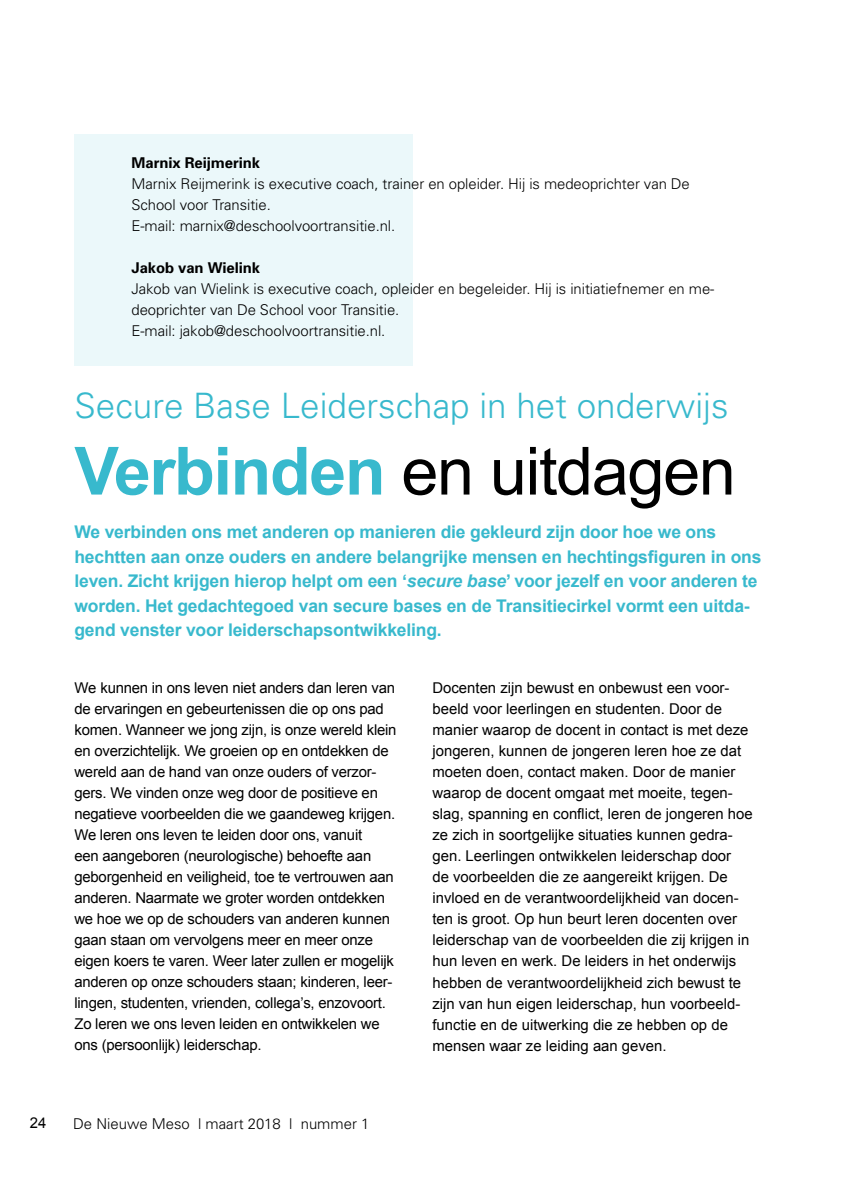
<style>
.page{position:relative;width:844px;height:1191px;background:#fff}
.page>*{position:absolute;margin:0;border:0;box-sizing:border-box;transform-origin:0 0}
.t1{font:66.5px "Arial";letter-spacing:-.02em;color:#000}
.t2{font:300 35px "Univers";color:#38b9cd}
.t3{font:700 17.5px/24.5px "Arial";letter-spacing:-.01em;color:#38b9cd}
.t4{font:14.88px/21px "Arial";letter-spacing:-.015em;color:#000}
.t5{font:300 14.88px/21px "Univers";letter-spacing:-.005em;color:#000}
.t6{font:700 14.88px "Univers";letter-spacing:-.005em;color:#000}
.s1{font-weight:700;color:#38b9cd}
.s2{font-style:italic}
</style>
<div class="page">
<div style="left:74px;top:134px;width:338px;height:232px;background:#ebf8fa"></div>
<p class="t6" style="left:131px;top:153px;width:130px">Marnix Reijmerink</p>
<p class="t5" style="left:131px;top:173px;width:559px">Marnix Reijmerink is executive coach, trainer en opleider. Hij is medeoprichter van De<br>School voor Transitie.<br>E-mail: marnix@deschoolvoortransitie.nl.</p>
<p class="t6" style="left:131px;top:258px;width:130px">Jakob van Wielink</p>
<p class="t5" style="left:131px;top:278px;width:584px">Jakob van Wielink is executive coach, opleider en begeleider. Hij is initiatiefnemer en me&shy;deoprichter van De School voor Transitie.<br>E-mail: jakob@deschoolvoortransitie.nl.</p>
<h2 class="t2" style="left:74px;top:384px;width:655px">Secure Base Leiderschap in het onderwijs</h2>
<h1 class="t1" style="left:74px;top:427px;width:662px"><span class="s1">Verbinden</span> en uitdagen</h1>
<p class="t3" style="left:74px;top:520px;width:688px">We verbinden ons met anderen op manieren die gekleurd zijn door hoe we ons hechtten aan onze ouders en andere belangrijke mensen en hechtingsfiguren in ons leven. Zicht krijgen hierop helpt om een ‘<span class="s2">secure base</span>’ voor jezelf en voor anderen te worden. Het gedachtegoed van secure bases en de Transitiecirkel vormt een uitda&shy;gend venster voor leiderschapsontwikkeling.</p>
<p class="t4" style="left:74px;top:677px;width:323px">We kunnen in ons leven niet anders dan leren van de ervaringen en gebeurtenissen die op ons pad komen. Wanneer we jong zijn, is onze wereld klein en overzichtelijk. We groeien op en ontdekken de wereld aan de hand van onze ouders of verzor&shy;gers. We vinden onze weg door de positieve en negatieve voorbeelden die we gaandeweg krijgen.<br>We leren ons leven te leiden door ons, vanuit<br>een aangeboren (neurologische) behoefte aan geborgenheid en veiligheid, toe te vertrouwen aan anderen. Naarmate we groter worden ontdekken we hoe we op de schouders van anderen kunnen gaan staan om vervolgens meer en meer onze eigen koers te varen. Weer later zullen er mogelijk anderen op onze schouders staan; kinderen, leer&shy;lingen, studenten, vrienden, collega’s, enzovoort.<br>Zo leren we ons leven leiden en ontwikkelen we ons (persoonlijk) leiderschap.</p>
<p class="t4" style="left:30px;top:1112px;width:18px">24</p>
<p class="t5" style="left:73px;top:1112px;width:297px">De Nieuwe Meso | maart 2018 | nummer 1</p>
<p class="t4" style="left:432px;top:678px;width:321px">Docenten zijn bewust en onbewust een voor&shy;beeld voor leerlingen en studenten. Door de manier waarop de docent in contact is met deze jongeren, kunnen de jongeren leren hoe ze dat moeten doen, contact maken. Door de manier waarop de docent omgaat met moeite, tegen&shy;slag, spanning en conflict, leren de jongeren hoe ze zich in soortgelijke situaties kunnen gedra&shy;gen. Leerlingen ontwikkelen leiderschap door<br>de voorbeelden die ze aangereikt krijgen. De invloed en de verantwoordelijkheid van docen&shy;ten is groot. Op hun beurt leren docenten over leiderschap van de voorbeelden die zij krijgen in hun leven en werk. De leiders in het onderwijs hebben de verantwoordelijkheid zich bewust te zijn van hun eigen leiderschap, hun voorbeeld&shy;functie en de uitwerking die ze hebben op de mensen waar ze leiding aan geven.</p>
</div>
